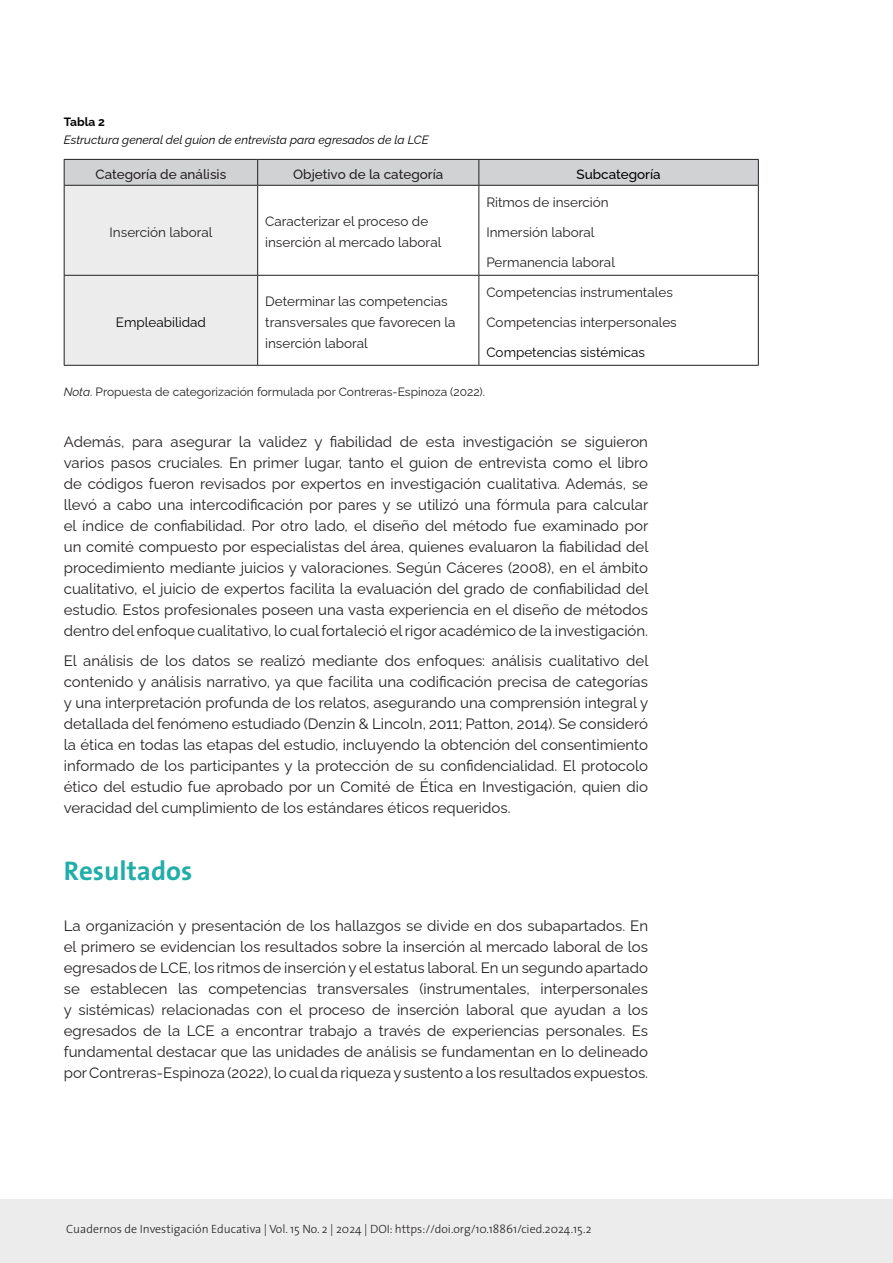
<style>
.page{position:relative;width:893px;height:1263px;background:#fff}
.page>*{position:absolute;margin:0;border:0;box-sizing:border-box;transform-origin:0 0}
.Subtítulo_1{font:700 27px "The Sans";color:#21ada8}
.t1{font:15px/21px "Raleway";color:#231f20;text-align:justify}
.Tabla_-_texto_celdas{font:13.5px/21px "Raleway";color:#231f20}
.Tablas_-_encabezado_celdas{font:500 13.5px "Raleway";color:#231f20}
.Tabla_-_texto_celdas-2{font:13.5px "Raleway";color:#000}
.Tablas_-_encabezado_celdas-2{font:500 13.5px "Raleway";color:#000}
.t2{font:300 12px "The Sans";color:#231f20}
.Tablas_-_Titulo_y_fuente{font:12px "Raleway";color:#231f20}
.Tablas_-_Titulo_y_fuente-2{font:italic 12px/18px "Raleway";color:#000}
.s1{font-weight:700;font-style:normal}
.s2{font-style:italic}
</style>
<div class="page">
<div style="left:0;top:1199px;width:893px;height:64px;background:#ececed"></div>
<svg style="left:64px;top:159px;width:695px;height:206px"></svg>
<hr style="left:64px;top:185px;width:194px;height:1px;background:#231f20">
<hr style="left:64px;top:186px;width:1px;height:89px;background:#231f20">
<hr style="left:258px;top:185px;width:221px;height:1px;background:#231f20">
<hr style="left:257px;top:186px;width:1px;height:89px;background:#231f20">
<hr style="left:479px;top:185px;width:280px;height:1px;background:#231f20">
<hr style="left:478px;top:186px;width:1px;height:89px;background:#231f20">
<hr style="left:758px;top:186px;width:1px;height:89px;background:#231f20">
<hr style="left:64px;top:275px;width:194px;height:1px;background:#231f20">
<hr style="left:64px;top:276px;width:1px;height:89px;background:#231f20">
<hr style="left:258px;top:275px;width:221px;height:1px;background:#231f20">
<hr style="left:257px;top:276px;width:1px;height:89px;background:#231f20">
<hr style="left:479px;top:275px;width:280px;height:1px;background:#231f20">
<hr style="left:478px;top:276px;width:1px;height:89px;background:#231f20">
<hr style="left:758px;top:276px;width:1px;height:89px;background:#231f20">
<hr style="left:64px;top:365px;width:194px;height:1px;background:#231f20">
<hr style="left:258px;top:365px;width:221px;height:1px;background:#231f20">
<hr style="left:479px;top:365px;width:280px;height:1px;background:#231f20">
<p class="Tablas_-_Titulo_y_fuente-2" style="left:64px;top:111px;width:366px"><span class="s1">Tabla 2<br></span>Estructura general del guion de entrevista para egresados de la LCE</p>
<p class="Tablas_-_encabezado_celdas" style="left:96px;top:163px;width:132px">Categoría de análisis</p>
<p class="Tablas_-_encabezado_celdas" style="left:293px;top:163px;width:152px">Objetivo de la categoría</p>
<p class="Tablas_-_encabezado_celdas-2" style="left:576px;top:163px;width:86px">Subcategoría</p>
<p class="Tabla_-_texto_celdas" style="left:110px;top:220px;width:105px">Inserción laboral</p>
<p class="Tabla_-_texto_celdas" style="left:265px;top:209px;width:178px">Caracterizar el proceso de inserción al mercado laboral</p>
<p class="Tabla_-_texto_celdas-2" style="left:116px;top:311px;width:91px">Empleabilidad</p>
<p class="Tabla_-_texto_celdas" style="left:265px;top:289px;width:192px">Determinar las competencias transversales que favorecen la inserción laboral</p>
<p class="Tabla_-_texto_celdas" style="left:486px;top:190px;width:124px">Ritmos de inserción</p>
<p class="Tabla_-_texto_celdas" style="left:486px;top:220px;width:110px">Inmersión laboral</p>
<p class="Tabla_-_texto_celdas" style="left:486px;top:250px;width:130px">Permanencia laboral</p>
<p class="Tabla_-_texto_celdas" style="left:486px;top:280px;width:188px">Competencias instrumentales</p>
<p class="Tabla_-_texto_celdas" style="left:486px;top:310px;width:192px">Competencias interpersonales</p>
<p class="Tabla_-_texto_celdas-2" style="left:486px;top:341px;width:160px">Competencias sistémicas</p>
<p class="Tablas_-_Titulo_y_fuente" style="left:64px;top:382px;width:423px"><span class="s2">Nota</span>. Propuesta de categorización formulada por Contreras-Espinoza (2022).</p>
<p class="t1" style="left:64px;top:430px;width:586px">Además, para asegurar la validez y fiabilidad de esta investigación se siguieron varios pasos cruciales. En primer lugar, tanto el guion de entrevista como el libro de códigos fueron revisados por expertos en investigación cualitativa. Además, se llevó a cabo una intercodificación por pares y se utilizó una fórmula para calcular el índice de confiabilidad. Por otro lado, el diseño del método fue examinado por un comité compuesto por especialistas del área, quienes evaluaron la fiabilidad del procedimiento mediante juicios y valoraciones. Según Cáceres (2008), en el ámbito cualitativo, el juicio de expertos facilita la evaluación del grado de confiabilidad del estudio. Estos profesionales poseen una vasta experiencia en el diseño de métodos dentro del enfoque cualitativo, lo cual fortaleció el rigor académico de la investigación.</p>
<p class="t1" style="left:64px;top:649px;width:586px">El análisis de los datos se realizó mediante dos enfoques: análisis cualitativo del contenido y análisis narrativo, ya que facilita una codificación precisa de categorías y una interpretación profunda de los relatos, asegurando una comprensión integral y detallada del fenómeno estudiado (Denzin &amp; Lincoln, 2011; Patton, 2014). Se consideró la ética en todas las etapas del estudio, incluyendo la obtención del consentimiento informado de los participantes y la protección de su confidencialidad. El protocolo ético del estudio fue aprobado por un Comité de Ética en Investigación, quien dio veracidad del cumplimiento de los estándares éticos requeridos.</p>
<p class="Subtítulo_1" style="left:64px;top:848px;width:130px">Resultados</p>
<p class="t1" style="left:64px;top:913px;width:586px">La organización y presentación de los hallazgos se divide en dos subapartados. En el primero se evidencian los resultados sobre la inserción al mercado laboral de los egresados de LCE, los ritmos de inserción y el estatus laboral. En un segundo apartado se establecen las competencias transversales (instrumentales, interpersonales y sistémicas) relacionadas con el proceso de inserción laboral que ayudan a los egresados de la LCE a encontrar trabajo a través de experiencias personales. Es fundamental destacar que las unidades de análisis se fundamentan en lo delineado por Contreras-Espinoza (2022), lo cual da riqueza y sustento a los resultados expuestos.</p>
<p class="t2" style="left:66px;top:1218px;width:527px">Cuadernos de Investigación Educativa | Vol. 15 No. 2 | 2024 | DOI: https://doi.org/10.18861/cied.2024.15.2</p>
</div>
